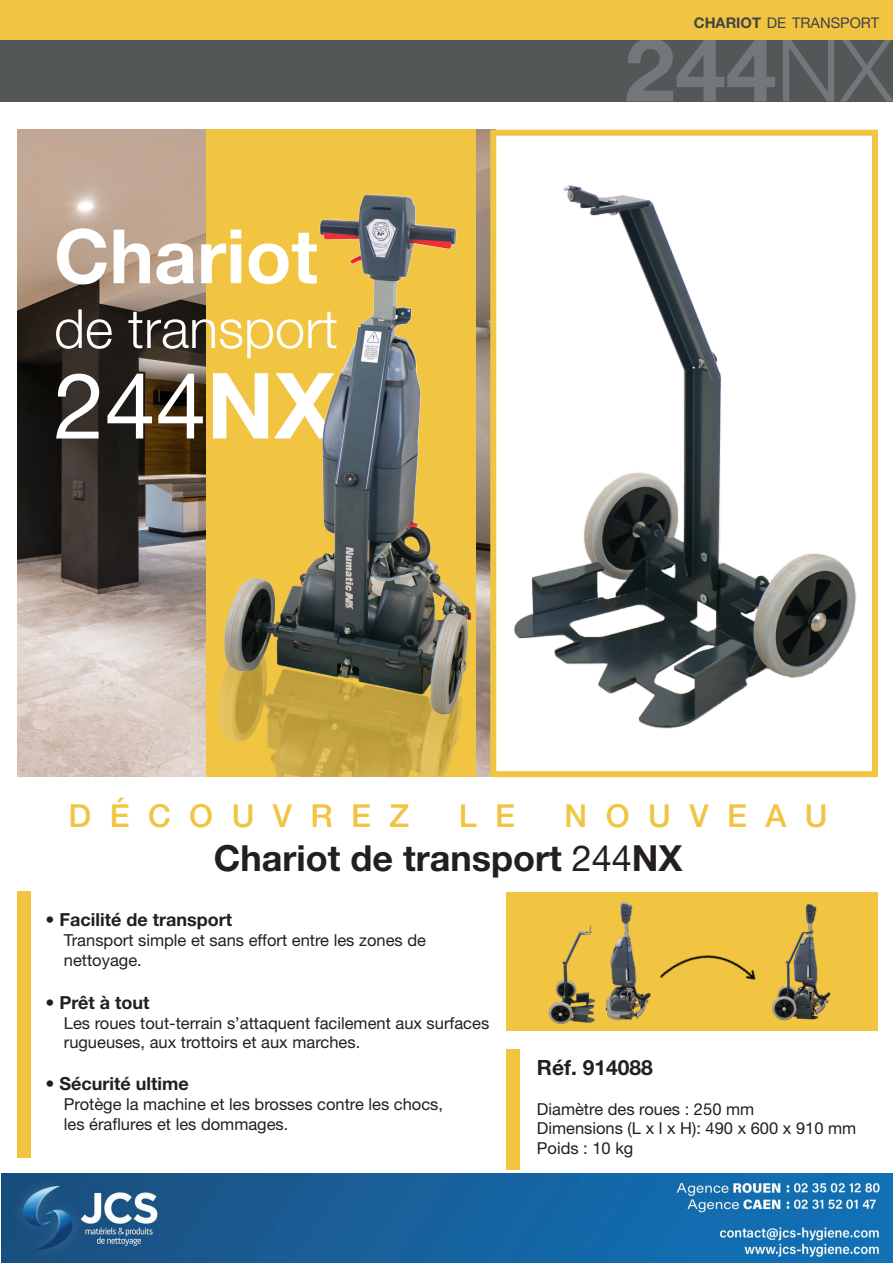
<style>
.page{position:relative;width:893px;height:1263px;background:#fff}
.page>*{position:absolute;margin:0;border:0;box-sizing:border-box;transform-origin:0 0}
.t1{font:91.5px "Helvetica Neue LT Pro";color:#fff}
.t2{font:700 88.5px "Helvetica Neue LT Pro";color:#747779}
.t3{font:700 75px "Helvetica Neue LT Pro";color:#fff}
.t4{font:300 54px "Helvetica Neue LT Pro";color:#fff}
.t5{font:700 36px "Helvetica Neue LT Pro";color:#231f20}
.t6{font:500 31.5px "Helvetica Neue LT";letter-spacing:.585em;color:#f1c442}
.t7{font:700 21px "Helvetica Neue LT Pro";color:#231f20}
.t8{font:700 18px "Helvetica Neue LT Pro";color:#231f20}
.t9{font:16.5px "Helvetica Neue LT Pro";color:#231f20}
.t10{font:14.7px "Helvetica Neue LT Pro";color:#414445}
.s1{font-weight:700}
.s2{font-weight:300}
.s3{font-weight:400}
</style>
<div class="page">
<img style="left:17px;top:130px;width:473px;height:647px">
<div style="left:0;top:38px;width:893px;height:64px;background:#545758"></div>
<div style="left:490px;top:130px;width:388px;height:647px;border:6px solid #f1c442"></div>
<div style="left:506px;top:892px;width:372px;height:139px;background:#f1c442"></div>
<img style="left:548px;top:902px;width:92px;height:122px">
<img style="left:772px;top:904px;width:59px;height:117px">
<img style="left:640px;top:955px;width:116px;height:61px">
<img style="left:577px;top:169px;width:297px;height:581px">
<div style="left:506px;top:1049px;width:14px;height:120px;background:#f1c442"></div>
<div style="left:17px;top:890px;width:14px;height:268px;background:#f1c442"></div>
<div style="left:0;top:0;width:893px;height:39px;background:#f1c442"></div>
<img style="left:111px;top:580px;width:466px;height:330px">
<img style="left:142px;top:142px;width:435px;height:581px">
<div style="left:17px;top:777px;width:459px;height:113px;background:#fff"></div>
<img style="left:1px;top:1174px;width:892px;height:89px">
<p class="t10" style="left:694px;top:13px;width:187px"><span class="s1">CHARIOT</span> DE TRANSPORT</p>
<p class="t3" style="left:54px;top:210px;width:265px">Chariot</p>
<p class="t4" style="left:54px;top:296px;width:286px">de transport</p>
<p class="t1" style="left:54px;top:349px;width:283px">244<span class="s1">NX</span></p>
<p class="t2" style="left:624px;top:15px;width:270px">244<span class="s2">NX</span></p>
<p class="t6" style="left:69px;top:797px;width:342px">DÉCOUVREZ</p>
<p class="t6" style="left:459px;top:797px;width:58px">L E</p>
<p class="t6" style="left:565px;top:797px;width:264px">NOUVEAU</p>
<p class="t5" style="left:214px;top:835px;width:470px">Chariot de transport <span class="s3">244</span>NX</p>
<p class="t8" style="left:45px;top:908px;width:188px">• Facilité de transport</p>
<p class="t9" style="left:64px;top:930px;width:364px">Transport simple et sans effort entre les zones de</p>
<p class="t9" style="left:64px;top:950px;width:79px">nettoyage.</p>
<p class="t8" style="left:45px;top:991px;width:106px">• Prêt à tout</p>
<p class="t9" style="left:64px;top:1013px;width:427px">Les roues tout-terrain s’attaquent facilement aux surfaces</p>
<p class="t9" style="left:64px;top:1032px;width:298px">rugueuses, aux trottoirs et aux marches.</p>
<p class="t8" style="left:45px;top:1072px;width:145px">• Sécurité ultime</p>
<p class="t9" style="left:64px;top:1094px;width:381px">Protège la machine et les brosses contre les chocs,</p>
<p class="t9" style="left:64px;top:1113px;width:226px">les éraflures et les dommages.</p>
<p class="t7" style="left:537px;top:1054px;width:117px">Réf. 914088</p>
<p class="t9" style="left:537px;top:1098px;width:219px">Diamètre des roues : 250 mm</p>
<p class="t9" style="left:537px;top:1118px;width:321px">Dimensions (L x l x H): 490 x 600 x 910 mm</p>
<p class="t9" style="left:537px;top:1138px;width:98px">Poids : 10 kg</p>
</div>
